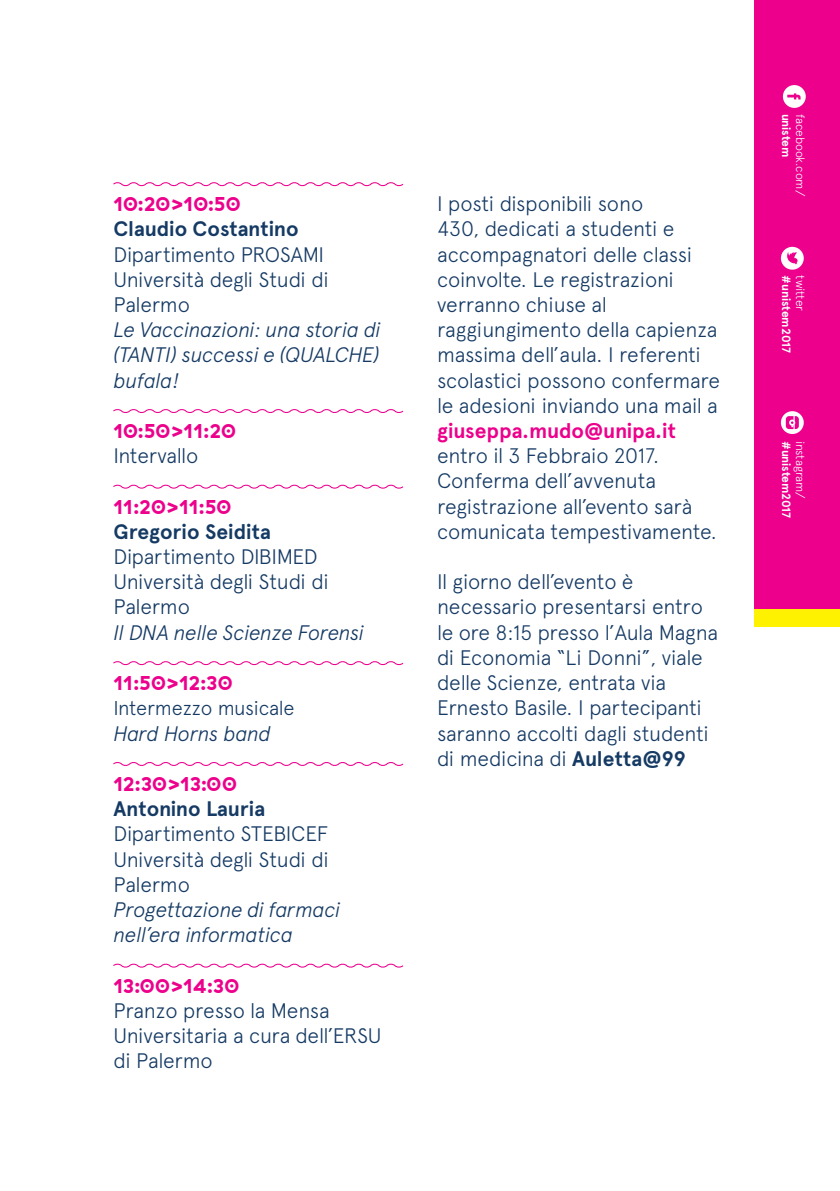
<style>
.page{position:relative;width:840px;height:1191px;background:#fff}
.page>*{position:absolute;margin:0;border:0;box-sizing:border-box;transform-origin:0 0}
.TXT-Normal{font:300 21px/25.2px "Apercu";letter-spacing:-.015em;color:#153a64}
.TXT-Italic{font:italic 300 21px/25.2px "Apercu";letter-spacing:-.02em;color:#153a64;text-align:justify}
.TXT-Bold{font:700 21px "Apercu";color:#153a64}
.t1{font:700 21px "Apercu";letter-spacing:-.005em;color:#ec008c}
.ORARIO{font:700 20px "GT Haptik";letter-spacing:-.015em;color:#ec008c}
.TXT-Italic-2{font:300 20px "Apercu";letter-spacing:-.015em;color:#153a64}
.t2{font:700 12px "Apercu";letter-spacing:-.005em;color:#fff}
.t3{font:300 12px "Apercu";letter-spacing:-.01em;color:#fff}
.s1{font-weight:700}
</style>
<div class="page">
<svg style="left:113px;top:182px;width:291px;height:5px"></svg>
<svg style="left:113px;top:409px;width:291px;height:4px"></svg>
<svg style="left:113px;top:484px;width:291px;height:5px"></svg>
<svg style="left:113px;top:661px;width:291px;height:5px"></svg>
<svg style="left:113px;top:762px;width:291px;height:4px"></svg>
<svg style="left:113px;top:963px;width:291px;height:5px"></svg>
<div style="left:754px;top:0;width:85px;height:609px;background:#ec008c"></div>
<svg style="left:780px;top:247px;width:23px;height:23px"></svg>
<svg style="left:782px;top:85px;width:23px;height:23px"></svg>
<svg style="left:780px;top:411px;width:23px;height:23px"></svg>
<div style="left:754px;top:609px;width:85px;height:17px;background:#fff200"></div>
<p class="ORARIO" style="left:113px;top:192px;width:129px">10:20&gt;10:50</p>
<p class="TXT-Bold" style="left:113px;top:216px;width:187px">Claudio Costantino</p>
<p class="TXT-Normal" style="left:113px;top:241px;width:212px">Dipartimento PROSAMI</p>
<p class="TXT-Normal" style="left:113px;top:266px;width:217px">Università degli Studi di<br>Palermo</p>
<p class="TXT-Italic" style="left:113px;top:317px;width:269px">Le Vaccinazioni: una storia di (TANTI) successi e (QUALCHE) bufala!</p>
<p class="ORARIO" style="left:113px;top:418px;width:124px">10:50&gt;11:20</p>
<p class="TXT-Normal" style="left:113px;top:443px;width:86px">Intervallo</p>
<p class="ORARIO" style="left:113px;top:494px;width:120px">11:20&gt;11:50</p>
<p class="TXT-Bold" style="left:113px;top:519px;width:159px">Gregorio Seidita</p>
<p class="TXT-Normal" style="left:113px;top:544px;width:205px">Dipartimento DIBIMED</p>
<p class="TXT-Normal" style="left:113px;top:569px;width:217px">Università degli Studi di<br>Palermo</p>
<p class="TXT-Italic" style="left:113px;top:619px;width:252px">Il DNA nelle Scienze Forensi</p>
<p class="ORARIO" style="left:113px;top:670px;width:121px">11:50&gt;12:30</p>
<p class="TXT-Italic-2" style="left:113px;top:696px;width:182px">Intermezzo musicale</p>
<p class="TXT-Italic" style="left:113px;top:720px;width:159px">Hard Horns band</p>
<p class="ORARIO" style="left:113px;top:771px;width:125px">12:30&gt;13:00</p>
<p class="TXT-Bold" style="left:113px;top:796px;width:153px">Antonino Lauria</p>
<p class="TXT-Normal" style="left:113px;top:821px;width:216px">Dipartimento STEBICEF</p>
<p class="TXT-Normal" style="left:113px;top:846px;width:217px">Università degli Studi di<br>Palermo</p>
<p class="TXT-Italic" style="left:113px;top:897px;width:228px">Progettazione di farmaci nell’era informatica</p>
<p class="ORARIO" style="left:113px;top:973px;width:128px">13:00&gt;14:30</p>
<p class="TXT-Normal" style="left:113px;top:997px;width:269px">Pranzo presso la Mensa<br>Universitaria a cura dell’ERSU di Palermo</p>
<p class="TXT-Normal" style="left:437px;top:191px;width:284px">I posti disponibili sono<br>430, dedicati a studenti e accompagnatori delle classi coinvolte. Le registrazioni verranno chiuse al raggiungimento della capienza massima dell’aula. I referenti scolastici possono confermare le adesioni inviando una mail a</p>
<p class="t1" style="left:437px;top:418px;width:240px">giuseppa.mudo@unipa.it</p>
<p class="TXT-Normal" style="left:437px;top:443px;width:281px">entro il 3 Febbraio 2017.<br>Conferma dell’avvenuta registrazione all’evento sarà comunicata tempestivamente.</p>
<p class="TXT-Normal" style="left:437px;top:569px;width:282px">Il giorno dell’evento è necessario presentarsi entro le ore 8:15 presso l’Aula Magna di Economia “Li Donni”, viale delle Scienze, entrata via<br>Ernesto Basile. I partecipanti saranno accolti dagli studenti di medicina di <span class="s1">Auletta@99</span></p>
<p class="t2" style="left:793px;top:114px;width:45px;rotate:90deg">unistem</p>
<p class="t3" style="left:807px;top:114px;width:84px;rotate:90deg">facebook.com/</p>
<p class="t2" style="left:793px;top:275px;width:79px;rotate:90deg">#unistem2017</p>
<p class="t3" style="left:807px;top:275px;width:37px;rotate:90deg">twitter</p>
<p class="t2" style="left:793px;top:441px;width:79px;rotate:90deg">#unistem2017</p>
<p class="t3" style="left:807px;top:441px;width:60px;rotate:90deg">instagram/</p>
</div>
